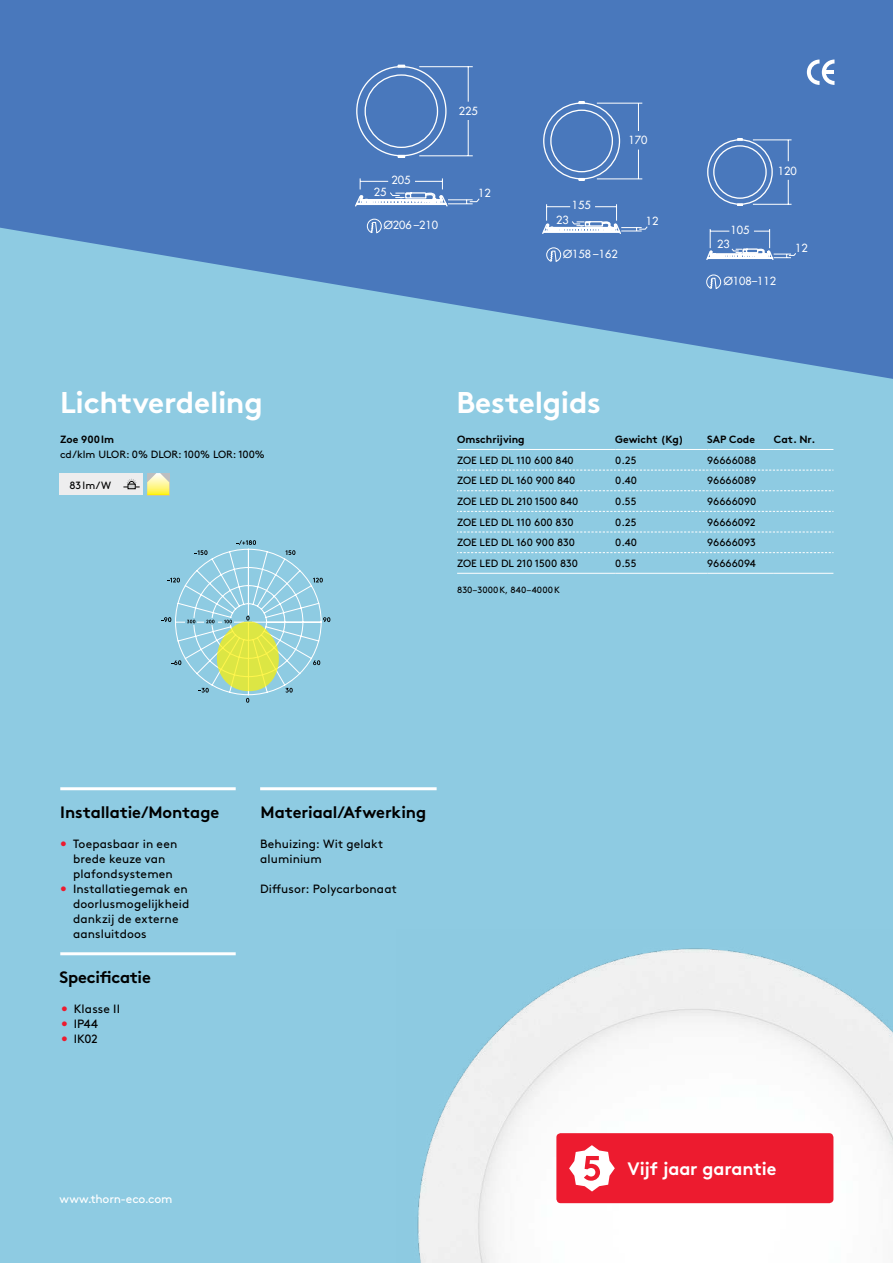
<style>
.page{position:relative;width:893px;height:1263px;background:#8ecbe2}
.page>*{position:absolute;margin:0;border:0;box-sizing:border-box;transform-origin:0 0}
.t1{font:700 30px "Brown";letter-spacing:-.01em;color:#fff}
.t2{font:700 18px "Brown";letter-spacing:-.01em;color:#fff}
.t3{font:700 16.5px "Brown";letter-spacing:-.01em;color:#000}
.t4{font:12px/15px "Brown";letter-spacing:.01em;color:#000}
.t5{font:12px "Brown";letter-spacing:-.015em;color:#fff}
.t6{font:500 10.95px "Futura LT Pro";color:#fff}
.t7{font:10.5px "Brown";color:#000}
.t8{font:700 10.5px "Brown";color:#000}
.t9{font:9px "Brown";letter-spacing:.015em;color:#000}
.s1{color:#ed1b2f}
</style>
<div class="page">
<svg style="left:0;top:0;width:893px;height:379px;fill:#4978bc"></svg>
<img style="left:417px;top:948px;width:476px;height:315px">
<hr style="left:60px;top:787px;width:176px;height:3px;background:#fff">
<hr style="left:260px;top:787px;width:177px;height:3px;background:#fff">
<hr style="left:60px;top:952px;width:176px;height:3px;background:#fff">
<svg style="left:807px;top:60px;width:27px;height:25px"></svg>
<hr style="left:457px;top:449px;width:158px;height:1px;background:#fff">
<hr style="left:615px;top:449px;width:92px;height:1px;background:#fff">
<hr style="left:707px;top:449px;width:67px;height:1px;background:#fff">
<hr style="left:774px;top:449px;width:59px;height:1px;background:#fff">
<svg style="left:457px;top:470px;width:376px;height:1px"></svg>
<svg style="left:457px;top:490px;width:376px;height:1px"></svg>
<svg style="left:457px;top:511px;width:376px;height:1px"></svg>
<svg style="left:457px;top:532px;width:376px;height:1px"></svg>
<svg style="left:457px;top:552px;width:376px;height:1px"></svg>
<hr style="left:457px;top:573px;width:158px;height:1px;background:#fff">
<hr style="left:615px;top:573px;width:92px;height:1px;background:#fff">
<hr style="left:707px;top:573px;width:67px;height:1px;background:#fff">
<hr style="left:774px;top:573px;width:59px;height:1px;background:#fff">
<svg style="left:147px;top:473px;width:22px;height:22px"></svg>
<div style="left:60px;top:473px;width:67px;height:22px;background:#ededee"></div>
<div style="left:121px;top:473px;width:21px;height:22px;background:#ededee"></div>
<svg style="left:124px;top:479px;width:15px;height:10px"></svg>
<svg style="left:161px;top:540px;width:169px;height:163px"></svg>
<svg style="left:355px;top:64px;width:92px;height:95px;background:#5883c1"></svg>
<hr style="left:419px;top:66px;width:54px;height:1px;background:#fff">
<hr style="left:419px;top:155px;width:54px;height:1px;background:#fff">
<hr style="left:468px;top:67px;width:1px;height:35px;background:#fff">
<hr style="left:468px;top:120px;width:1px;height:36px;background:#fff">
<svg style="left:354px;top:178px;width:126px;height:30px;background:#7095ca"></svg>
<svg style="left:366px;top:218px;width:16px;height:16px"></svg>
<svg style="left:541px;top:101px;width:107px;height:134px;background:#5b85c2"></svg>
<svg style="left:546px;top:247px;width:15px;height:15px"></svg>
<svg style="left:705px;top:138px;width:92px;height:123px;background:#5c86c3"></svg>
<svg style="left:706px;top:274px;width:15px;height:16px"></svg>
<div style="left:556px;top:1133px;width:277px;height:70px;background:#ed1b2f;border-radius:4px"></div>
<svg style="left:569px;top:1145px;width:46px;height:46px"></svg>
<h1 class="t1" style="left:60px;top:378px;width:204px">Lichtverdeling</h1>
<p class="t8" style="left:60px;top:431px;width:56px">Zoe 900lm</p>
<p class="t7" style="left:60px;top:446px;width:206px">cd/klm ULOR: 0% DLOR: 100% LOR: 100%</p>
<p class="t7" style="left:70px;top:477px;width:43px">83lm/W</p>
<p class="t6" style="left:392px;top:172px;width:20px">205</p>
<p class="t6" style="left:459px;top:102px;width:20px">225</p>
<p class="t6" style="left:374px;top:183px;width:14px">25</p>
<p class="t6" style="left:478px;top:185px;width:14px">12</p>
<p class="t6" style="left:384px;top:217px;width:56px">Ø206 –210</p>
<p class="t6" style="left:572px;top:197px;width:20px">155</p>
<p class="t6" style="left:629px;top:132px;width:20px">170</p>
<p class="t6" style="left:556px;top:212px;width:14px">23</p>
<p class="t6" style="left:646px;top:213px;width:14px">12</p>
<p class="t6" style="left:563px;top:246px;width:56px">Ø158 –162</p>
<p class="t6" style="left:731px;top:222px;width:20px">105</p>
<p class="t6" style="left:778px;top:162px;width:20px">120</p>
<p class="t6" style="left:717px;top:236px;width:14px">23</p>
<p class="t6" style="left:795px;top:240px;width:14px">12</p>
<p class="t6" style="left:724px;top:273px;width:54px">Ø108–112</p>
<h1 class="t1" style="left:456px;top:378px;width:146px">Bestelgids</h1>
<p class="t8" style="left:457px;top:431px;width:69px">Omschrijving</p>
<p class="t8" style="left:615px;top:431px;width:70px">Gewicht (Kg)</p>
<p class="t8" style="left:707px;top:431px;width:49px">SAP Code</p>
<p class="t8" style="left:774px;top:431px;width:43px">Cat. Nr.</p>
<p class="t7" style="left:457px;top:452px;width:118px">ZOE LED DL 110 600 840</p>
<p class="t7" style="left:615px;top:452px;width:23px">0.25</p>
<p class="t7" style="left:707px;top:452px;width:50px">96666088</p>
<p class="t7" style="left:457px;top:473px;width:120px">ZOE LED DL 160 900 840</p>
<p class="t7" style="left:615px;top:473px;width:23px">0.40</p>
<p class="t7" style="left:707px;top:473px;width:50px">96666089</p>
<p class="t7" style="left:457px;top:493px;width:123px">ZOE LED DL 210 1500 840</p>
<p class="t7" style="left:615px;top:493px;width:23px">0.55</p>
<p class="t7" style="left:707px;top:493px;width:51px">96666090</p>
<p class="t7" style="left:457px;top:514px;width:118px">ZOE LED DL 110 600 830</p>
<p class="t7" style="left:615px;top:514px;width:23px">0.25</p>
<p class="t7" style="left:707px;top:514px;width:50px">96666092</p>
<p class="t7" style="left:457px;top:535px;width:120px">ZOE LED DL 160 900 830</p>
<p class="t7" style="left:615px;top:535px;width:23px">0.40</p>
<p class="t7" style="left:707px;top:535px;width:50px">96666093</p>
<p class="t7" style="left:457px;top:555px;width:122px">ZOE LED DL 210 1500 830</p>
<p class="t7" style="left:615px;top:555px;width:23px">0.55</p>
<p class="t7" style="left:707px;top:555px;width:50px">96666094</p>
<p class="t9" style="left:457px;top:582px;width:104px">830–3000K, 840–4000K</p>
<h3 class="t3" style="left:60px;top:799px;width:160px">Installatie/Montage</h3>
<h3 class="t3" style="left:261px;top:799px;width:167px">Materiaal/Afwerking</h3>
<p class="t4" style="left:260px;top:835px;width:124px">Behuizing: Wit gelakt aluminium</p>
<p class="t4" style="left:260px;top:880px;width:138px">Diffusor: Polycarbonaat</p>
<p class="t4" style="left:73px;top:835px;width:106px;text-indent:-13px"><span class="s1">•</span> Toepasbaar in een brede keuze van plafondsystemen</p>
<p class="t4" style="left:73px;top:880px;width:118px;text-indent:-13px"><span class="s1">•</span> Installatiegemak en doorlusmogelijkheid dankzij de externe aansluitdoos</p>
<h3 class="t3" style="left:60px;top:964px;width:93px">Specificatie</h3>
<p class="t4" style="left:61px;top:1000px;width:61px"><span class="s1">•</span> Klasse II</p>
<p class="t4" style="left:61px;top:1015px;width:38px"><span class="s1">•</span> IP44</p>
<p class="t4" style="left:61px;top:1030px;width:38px"><span class="s1">•</span> IK02</p>
<p class="t5" style="left:60px;top:1190px;width:114px">www.thorn-eco.com</p>
<h2 class="t2" style="left:627px;top:1154px;width:150px">Vijf jaar garantie</h2>
</div>
